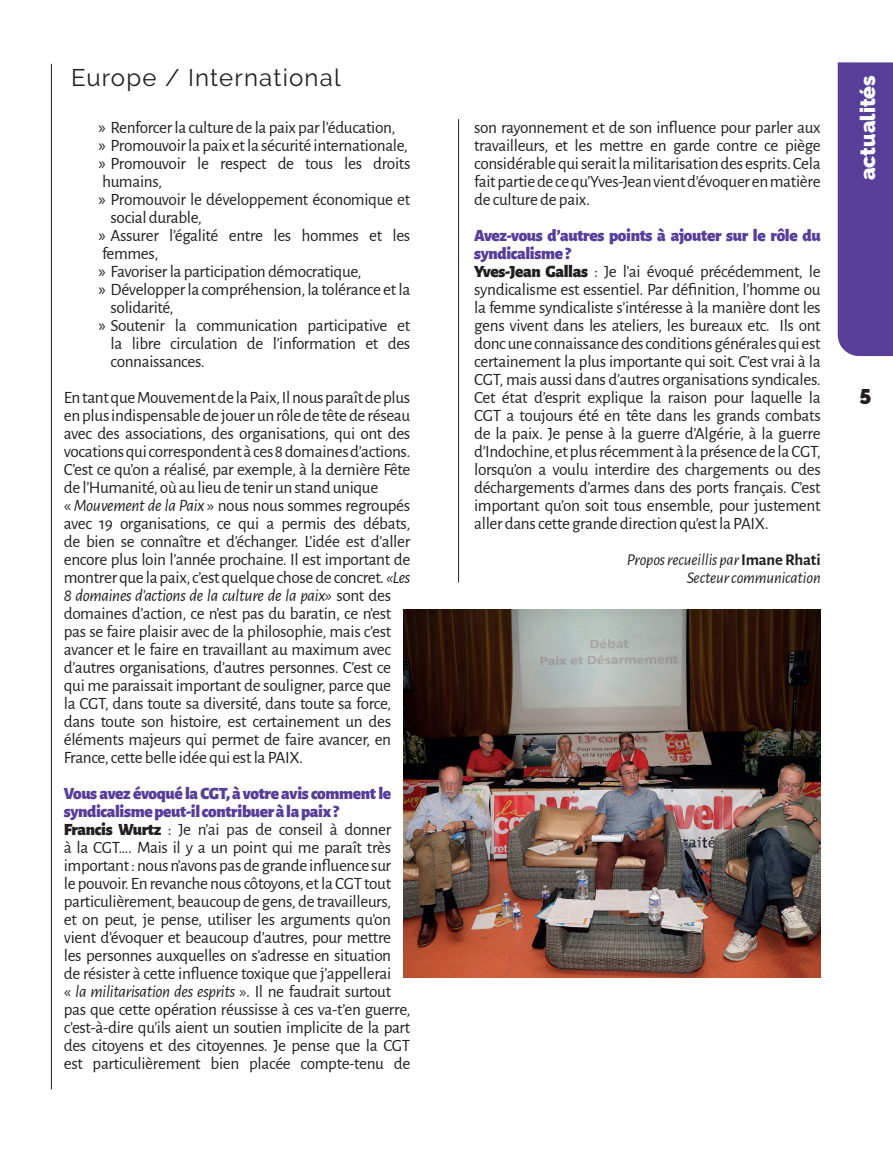
<style>
.page{position:relative;width:893px;height:1149px;background:#fff}
.page>*{position:absolute;margin:0;border:0;box-sizing:border-box;transform-origin:0 0}
.t1{font:24px "Raleway";letter-spacing:.05em;color:#231f20}
.t2{font:900 21px "Raleway";color:#fff}
.t3{font:900 21px "Raleway";color:#231f20}
.t4{font:17.25px/18px "Alegreya Sans";letter-spacing:-.02em;color:#231f20}
.t5{font:italic 16.5px/18px "Alegreya Sans";letter-spacing:-.01em;color:#231f20;text-align:right}
.s1{font-weight:900;color:#573e99}
.s2{font-weight:900}
.s3{font-weight:700;font-style:normal}
.s4{font-family:"Myriad Pro"}
.s5{font-style:italic}
</style>
<div class="page">
<hr style="left:51px;top:64px;width:1px;height:1025px;background:#231f20">
<div style="left:838px;top:62px;width:55px;height:294px;background:#573e99"></div>
<hr style="left:458px;top:119px;width:1px;height:463px;background:#231f20">
<img style="left:404px;top:609px;width:417px;height:368px">
<h1 class="t1" style="left:71px;top:64px;width:271px">Europe / International</h1>
<p class="t2" style="left:856px;top:180px;width:107px;rotate:-90deg">actualités</p>
<p class="t4" style="left:474px;top:117px;width:348px;text-align:justify">son rayonnement et de son influence pour parler aux travailleurs, et les mettre en garde contre ce piège considérable qui serait la militarisation des esprits. Cela fait partie de ce qu’Yves-Jean vient d’évoquer en matière de culture de paix.</p>
<p class="t4" style="left:474px;top:225px;width:348px"><span class="s1">Avez-vous d’autres points à ajouter sur le rôle du syndicalisme ?<br></span><span class="s2">Yves-Jean Gallas</span> : Je l’ai évoqué précédemment, le syndicalisme est essentiel. Par définition, l’homme ou la femme syndicaliste s’intéresse à la manière dont les gens vivent dans les ateliers, les bureaux etc. Ils ont donc une connaissance des conditions générales qui est certainement la plus importante qui soit. C’est vrai à la CGT, mais aussi dans d’autres organisations syndicales.<br>Cet état d’esprit explique la raison pour laquelle la CGT a toujours été en tête dans les grands combats de la paix. Je pense à la guerre d’Algérie, à la guerre d’Indochine, et plus récemment à la présence de la CGT, lorsqu’on a voulu interdire des chargements ou des déchargements d’armes dans des ports français. C’est important qu’on soit tous ensemble, pour justement aller dans cette grande direction qu’est la PAIX.</p>
<p class="t5" style="left:627px;top:550px;width:195px">Propos recueillis par <span class="s3">Imane Rhati<br></span>Secteur communication</p>
<p class="t4" style="left:99px;top:117px;width:298px"><span class="s4">»</span> Renforcer la culture de la paix par l’éducation,</p>
<p class="t4" style="left:99px;top:135px;width:311px"><span class="s4">»</span> Promouvoir la paix et la sécurité internationale,</p>
<p class="t4" style="left:99px;top:153px;width:313px"><span class="s4">»</span> Promouvoir le respect de tous les droits</p>
<p class="t4" style="left:102px;top:171px;width:62px">humains,</p>
<p class="t4" style="left:99px;top:189px;width:313px"><span class="s4">»</span> Promouvoir le développement économique et</p>
<p class="t4" style="left:111px;top:207px;width:93px">social durable,</p>
<p class="t4" style="left:99px;top:225px;width:313px"><span class="s4">»</span> Assurer l’égalité entre les hommes et les</p>
<p class="t4" style="left:102px;top:243px;width:58px">femmes,</p>
<p class="t4" style="left:99px;top:261px;width:264px"><span class="s4">»</span> Favoriser la participation démocratique,</p>
<p class="t4" style="left:99px;top:279px;width:313px"><span class="s4">»</span> Développer la compréhension, la tolérance et la</p>
<p class="t4" style="left:111px;top:297px;width:64px">solidarité,</p>
<p class="t4" style="left:99px;top:315px;width:313px"><span class="s4">»</span> Soutenir la communication participative et</p>
<p class="t4" style="left:111px;top:333px;width:301px">la libre circulation de l’information et des</p>
<p class="t4" style="left:111px;top:351px;width:96px">connaissances.</p>
<p class="t4" style="left:64px;top:387px;width:348px">En tant que Mouvement de la Paix, Il nous paraît de plus en plus indispensable de jouer un rôle de tête de réseau avec des associations, des organisations, qui ont des vocations qui correspondent à ces 8 domaines d’actions.<br>C’est ce qu’on a réalisé, par exemple, à la dernière Fête de l’Humanité, où au lieu de tenir un stand unique<br>« <span class="s5">Mouvement de la Paix</span> » nous nous sommes regroupés avec 19 organisations, ce qui a permis des débats, de bien se connaître et d’échanger. L’idée est d’aller encore plus loin l’année prochaine. Il est important de montrer que la paix, c’est quelque chose de concret. <span class="s5">«Les 8 domaines d’actions de la culture de la paix»</span> sont des domaines d’action, ce n’est pas du baratin, ce n’est pas se faire plaisir avec de la philosophie, mais c’est avancer et le faire en travaillant au maximum avec d’autres organisations, d’autres personnes. C’est ce qui me paraissait important de souligner, parce que<br>la CGT, dans toute sa diversité, dans toute sa force, dans toute son histoire, est certainement un des éléments majeurs qui permet de faire avancer, en France, cette belle idée qui est la PAIX.</p>
<p class="t4" style="left:64px;top:783px;width:348px"><span class="s1">Vous avez évoqué la CGT, à votre avis comment le syndicalisme peut-il contribuer à la paix ?<br></span><span class="s2">Francis Wurtz</span> : Je n’ai pas de conseil à donner<br>à la CGT…. Mais il y a un point qui me paraît très important : nous n’avons pas de grande influence sur<br>le pouvoir. En revanche nous côtoyons, et la CGT tout particulièrement, beaucoup de gens, de travailleurs,<br>et on peut, je pense, utiliser les arguments qu’on vient d’évoquer et beaucoup d’autres, pour mettre les personnes auxquelles on s’adresse en situation de résister à cette influence toxique que j’appellerai<br>« <span class="s5">la militarisation des esprits</span> ». Il ne faudrait surtout pas que cette opération réussisse à ces va-t’en guerre, c’est-à-dire qu’ils aient un soutien implicite de la part des citoyens et des citoyennes. Je pense que la CGT est particulièrement bien placée compte-tenu de</p>
<p class="t3" style="left:859px;top:381px;width:13px">5</p>
</div>
